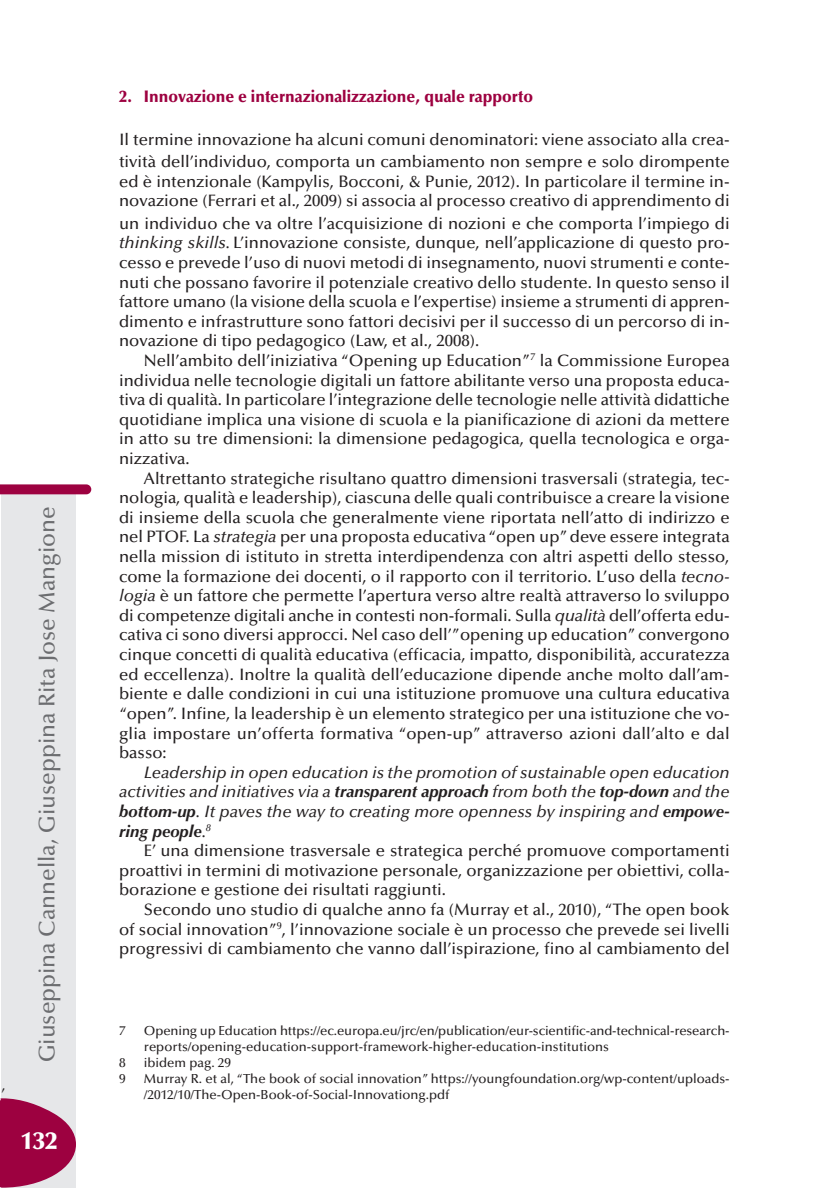
<style>
.page{position:relative;width:819px;height:1191px;background:#fff}
.page>*{position:absolute;margin:0;border:0;box-sizing:border-box;transform-origin:0 0}
.t1{font:900 24.5px "Optima";color:#fff}
.t2{font:500 22.75px "Optima";color:#6c6d70}
.t3{font:500 16.62px/19.6px "Optima";color:#231f20;text-align:justify}
.t4{font:italic 500 16.62px/19.6px "Optima";color:#231f20;text-align:justify}
.t5{font:900 16.62px "Optima";color:#9d0140;scale:.95 1}
.t6{font:500 14.88px "Optima";color:#231f20}
.t7{font:500 13.12px/16.1px "Optima";color:#231f20}
.s1{font-style:italic}
.s2{font-weight:700}
</style>
<div class="page">
<div style="left:2px;top:492px;width:74px;height:695px;background:#e6e7e9"></div>
<svg style="left:0;top:484px;width:91px;height:10px"></svg>
<svg style="left:0;top:1097px;width:76px;height:90px"></svg>
<p class="t6" style="left:2px;top:1079px;width:5px">,</p>
<h2 class="t2" style="left:38px;top:1062px;width:557px;rotate:-90deg">Giuseppina Cannella, Giuseppina Rita Jose Mangione</h2>
<h1 class="t1" style="left:21px;top:1131px;width:38px">132</h1>
<p class="t5" style="left:119px;top:90px;width:437px">2. Innovazione e internazionalizzazione, quale rapporto</p>
<p class="t3" style="left:119px;top:129px;width:612px;line-height:22.4px">Il termine innovazione ha alcuni comuni denominatori: viene associato alla crea&shy;tività dell’individuo, comporta un cambiamento non sempre e solo dirompente</p>
<p class="t3" style="left:119px;top:173px;width:612px">ed è intenzionale (Kampylis, Bocconi, &amp; Punie, 2012). In particolare il termine in&shy;novazione (Ferrari et al., 2009) si associa al processo creativo di apprendimento di</p>
<p class="t3" style="left:119px;top:215px;width:612px">un individuo che va oltre l’acquisizione di nozioni e che comporta l’impiego di <span class="s1">thinking skills.</span> L’innovazione consiste, dunque, nell’applicazione di questo pro&shy;cesso e prevede l’uso di nuovi metodi di insegnamento, nuovi strumenti e conte&shy;nuti che possano favorire il potenziale creativo dello studente. In questo senso il fattore umano (la visione della scuola e l’expertise) insieme a strumenti di appren&shy;dimento e infrastrutture sono fattori decisivi per il successo di un percorso di in&shy;novazione di tipo pedagogico (Law, et al., 2008).</p>
<p class="t3" style="left:119px;top:352px;width:612px;text-indent:25px">Nell’ambito dell’iniziativa “Opening up Education”<sup>7</sup> la Commissione Europea individua nelle tecnologie digitali un fattore abilitante verso una proposta educa&shy;tiva di qualità. In particolare l’integrazione delle tecnologie nelle attività didattiche quotidiane implica una visione di scuola e la pianificazione di azioni da mettere in atto su tre dimensioni: la dimensione pedagogica, quella tecnologica e orga&shy;nizzativa.</p>
<p class="t3" style="left:119px;top:470px;width:612px;text-indent:25px">Altrettanto strategiche risultano quattro dimensioni trasversali (strategia, tec&shy;nologia, qualità e leadership), ciascuna delle quali contribuisce a creare la visione di insieme della scuola che generalmente viene riportata nell’atto di indirizzo e nel PTOF. La <span class="s1">strategia</span> per una proposta educativa “open up” deve essere integrata nella mission di istituto in stretta interdipendenza con altri aspetti dello stesso, come la formazione dei docenti, o il rapporto con il territorio. L’uso della <span class="s1">tecno&shy;logia</span> è un fattore che permette l’apertura verso altre realtà attraverso lo sviluppo di competenze digitali anche in contesti non-formali. Sulla <span class="s1">qualità</span> dell’offerta edu&shy;cativa ci sono diversi approcci. Nel caso dell’”opening up education” convergono cinque concetti di qualità educativa (efficacia, impatto, disponibilità, accuratezza ed eccellenza). Inoltre la qualità dell’educazione dipende anche molto dall’am&shy;biente e dalle condizioni in cui una istituzione promuove una cultura educativa “open”. Infine, la leadership è un elemento strategico per una istituzione che vo&shy;glia impostare un’offerta formativa “open-up” attraverso azioni dall’alto e dal basso:</p>
<p class="t4" style="left:119px;top:764px;width:612px;text-indent:25px">Leadership in open education is the promotion of sustainable open education activities and initiatives via a <span class="s2">transparent approach</span> from both the <span class="s2">top-down</span> and the <span class="s2">bottom-up</span>. It paves the way to creating more openness by inspiring and <span class="s2">empowe&shy;ring people</span>.<sup>8</sup></p>
<p class="t3" style="left:119px;top:842px;width:612px;text-indent:25px">E’ una dimensione trasversale e strategica perché promuove comportamenti proattivi in termini di motivazione personale, organizzazione per obiettivi, colla&shy;borazione e gestione dei risultati raggiunti.</p>
<p class="t3" style="left:119px;top:901px;width:612px;text-indent:25px">Secondo uno studio di qualche anno fa (Murray et al., 2010), “The open book of social innovation”<sup>9</sup>, l’innovazione sociale è un processo che prevede sei livelli progressivi di cambiamento che vanno dall’ispirazione, fino al cambiamento del</p>
<p class="t7" style="left:119px;top:1024px;width:8px">7</p>
<p class="t7" style="left:144px;top:1024px;width:587px">Opening up Education https://ec.europa.eu/jrc/en/publication/eur-scientific-and-technical-research&shy;reports/opening-education-support-framework-higher-education-institutions</p>
<p class="t7" style="left:119px;top:1056px;width:8px">8</p>
<p class="t7" style="left:144px;top:1056px;width:89px">ibidem pag. 29</p>
<p class="t7" style="left:119px;top:1072px;width:8px">9</p>
<p class="t7" style="left:144px;top:1072px;width:587px">Murray R. et al, “The book of social innovation” https://youngfoundation.org/wp-content/uploads - /2012/10 /The-Open-Book-of-Social-Innovationg.pdf</p>
</div>
